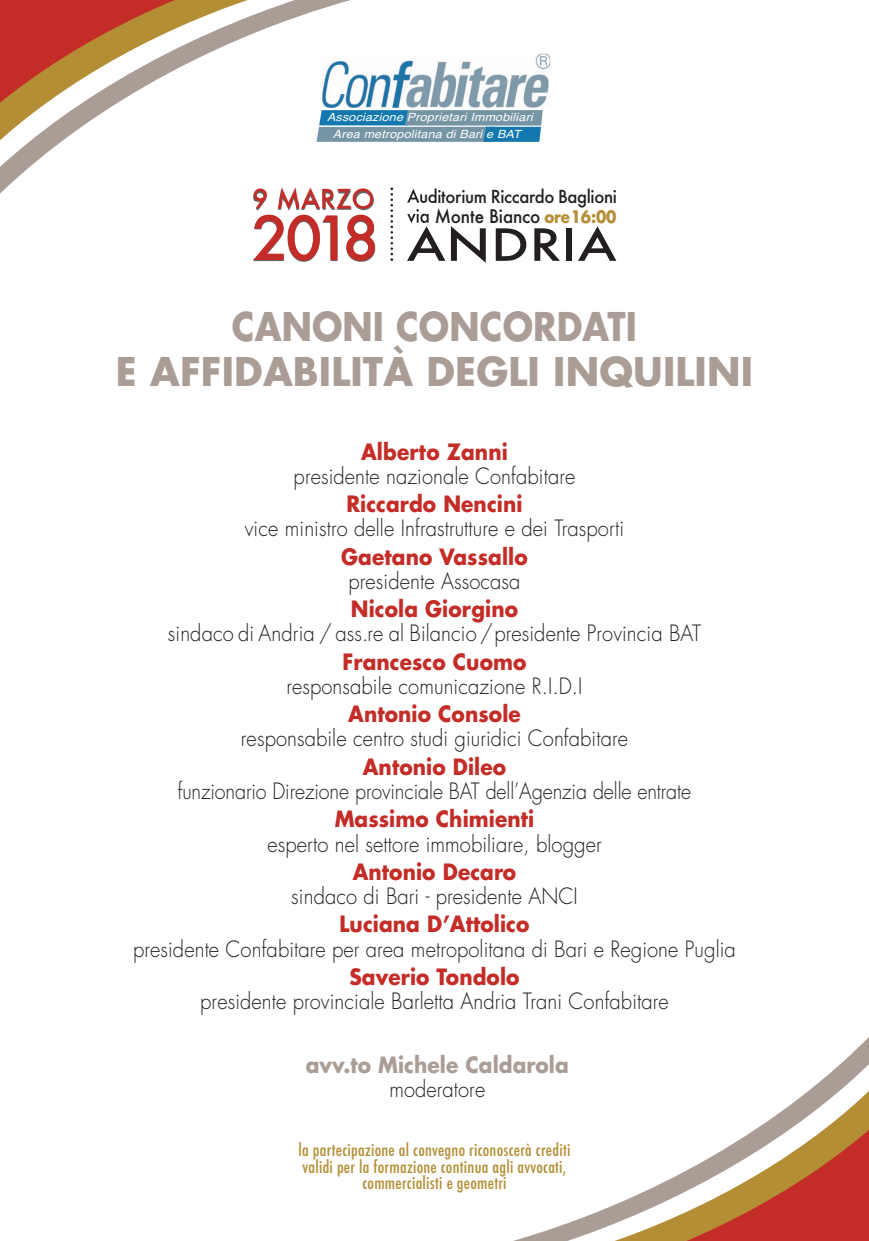
<style>
.page{position:relative;width:869px;height:1241px;background:#fff}
.page>*{position:absolute;margin:0;border:0;box-sizing:border-box;transform-origin:0 0}
.t1{font:500 43.05px "Futura";letter-spacing:.01em;color:#231f20;scale:1.22 1}
.t2{font:700 38.5px/44.9px "Futura";letter-spacing:.005em;color:#aa9d95;text-align:center;scale:.89 1}
.t3{font:500 25.46px "Futura";letter-spacing:-.005em;color:#c42c27}
.t4{font:300 21.88px "Futura";letter-spacing:.005em;color:#231f20;scale:.92 1}
.t5{font:700 21.88px "Futura";letter-spacing:.005em;color:#c42c27;scale:.92 1}
.t6{font:300 21.88px "Futura";letter-spacing:.005em;color:#231f20;scale:.9 1}
.t7{font:700 21.88px "Futura";letter-spacing:.005em;color:#aa9d95;scale:.92 1}
.t8{font:500 18.29px "Futura";letter-spacing:-.01em;color:#231f20;scale:.93 1}
.t9{font:500 17.5px "Futura";letter-spacing:-.02em;color:#231f20;scale:.95 1}
.t10{font:500 condensed 16.62px/16.4px "Futura";letter-spacing:.015em;color:#b48e35;text-align:center}
.t11{font:italic 11.29px "Helvetica";letter-spacing:.015em;color:#fff;scale:1.11 1}
.s1{font-size:59.15px;color:#c42c27}
.s2{font-weight:700;font-size:16.71px;color:#b48e35}
</style>
<div class="page">
<svg style="left:517px;top:1038px;width:351px;height:202px"></svg>
<svg style="left:0;top:0;width:551px;height:203px"></svg>
<img style="left:240px;top:182px;width:68px;height:19px">
<img style="left:308px;top:182px;width:115px;height:19px">
<img style="left:407px;top:188px;width:16px;height:13px">
<img style="left:224px;top:201px;width:170px;height:61px">
<svg style="left:423px;top:213px;width:6px;height:10px"></svg>
<img style="left:240px;top:201px;width:22px;height:28px">
<img style="left:262px;top:201px;width:145px;height:28px">
<svg style="left:407px;top:201px;width:26px;height:2px"></svg>
<img style="left:407px;top:209px;width:16px;height:14px">
<svg style="left:255px;top:201px;width:9px;height:8px"></svg>
<img style="left:278px;top:201px;width:95px;height:8px">
<svg style="left:390px;top:187px;width:3px;height:74px"></svg>
<img style="left:316px;top:127px;width:167px;height:15px">
<img style="left:483px;top:127px;width:57px;height:15px">
<img style="left:319px;top:110px;width:85px;height:15px">
<img style="left:404px;top:110px;width:138px;height:15px">
<img style="left:319px;top:54px;width:231px;height:54px">
<img style="left:462px;top:55px;width:88px;height:53px">
<p class="t11" style="left:327px;top:111px;width:187px">Associazione Proprietari Immobiliari</p>
<p class="t11" style="left:332px;top:127px;width:171px">Area metropolitana di Bari e BAT</p>
<p class="t3" style="left:252px;top:185px;width:124px">9 MARZO</p>
<h1 class="t1" style="left:251px;top:221px;width:300px"><span class="s1">2018</span> ANDRIA</h1>
<p class="t9" style="left:407px;top:186px;width:222px">Auditorium Riccardo Baglioni</p>
<p class="t8" style="left:407px;top:205px;width:227px">via Monte Bianco <span class="s2">ore16:00</span></p>
<h2 class="t2" style="left:116px;top:307px;width:717px">CANONI CONCORDATI<br>E AFFIDABILITÀ DEGLI INQUILINI</h2>
<p class="t5" style="left:361px;top:441px;width:161px">Alberto Zanni</p>
<p class="t4" style="left:293px;top:466px;width:307px">presidente nazionale Confabitare</p>
<p class="t5" style="left:346px;top:494px;width:193px">Riccardo Nencini</p>
<p class="t4" style="left:245px;top:518px;width:413px">vice ministro delle Infrastrutture e dei Trasporti</p>
<p class="t5" style="left:341px;top:546px;width:204px">Gaetano Vassallo</p>
<p class="t4" style="left:348px;top:570px;width:188px">presidente Assocasa</p>
<p class="t5" style="left:351px;top:599px;width:183px">Nicola Giorgino</p>
<p class="t4" style="left:168px;top:623px;width:580px">sindaco di Andria / ass.re al Bilancio /presidente Provincia BAT</p>
<p class="t5" style="left:342px;top:651px;width:201px">Francesco Cuomo</p>
<p class="t4" style="left:286px;top:675px;width:323px">responsabile comunicazione R.I.D.I</p>
<p class="t5" style="left:348px;top:704px;width:189px">Antonio Console</p>
<p class="t4" style="left:241px;top:728px;width:422px">responsabile centro studi giuridici Confabitare</p>
<p class="t5" style="left:362px;top:756px;width:157px">Antonio Dileo</p>
<p class="t6" style="left:178px;top:780px;width:572px">funzionario Direzione provinciale BAT dell’Agenzia delle entrate</p>
<p class="t5" style="left:334px;top:809px;width:218px">Massimo Chimienti</p>
<p class="t4" style="left:267px;top:833px;width:365px">esperto nel settore immobiliare, blogger</p>
<p class="t5" style="left:352px;top:861px;width:179px">Antonio Decaro</p>
<p class="t4" style="left:291px;top:885px;width:313px">sindaco di Bari - presidente ANCI</p>
<p class="t5" style="left:339px;top:914px;width:208px">Luciana D’Attolico</p>
<p class="t4" style="left:133px;top:938px;width:656px">presidente Confabitare per area metropolitana di Bari e Regione Puglia</p>
<p class="t5" style="left:349px;top:966px;width:186px">Saverio Tondolo</p>
<p class="t4" style="left:200px;top:990px;width:510px">presidente provinciale Barletta Andria Trani Confabitare</p>
<p class="t7" style="left:305px;top:1054px;width:287px">avv.to Michele Caldarola</p>
<p class="t4" style="left:389px;top:1078px;width:106px">moderatore</p>
<p class="t10" style="left:298px;top:1142px;width:273px">la partecipazione al convegno riconoscerà crediti validi per la formazione continua agli avvocati, commercialisti e geometri</p>
</div>
